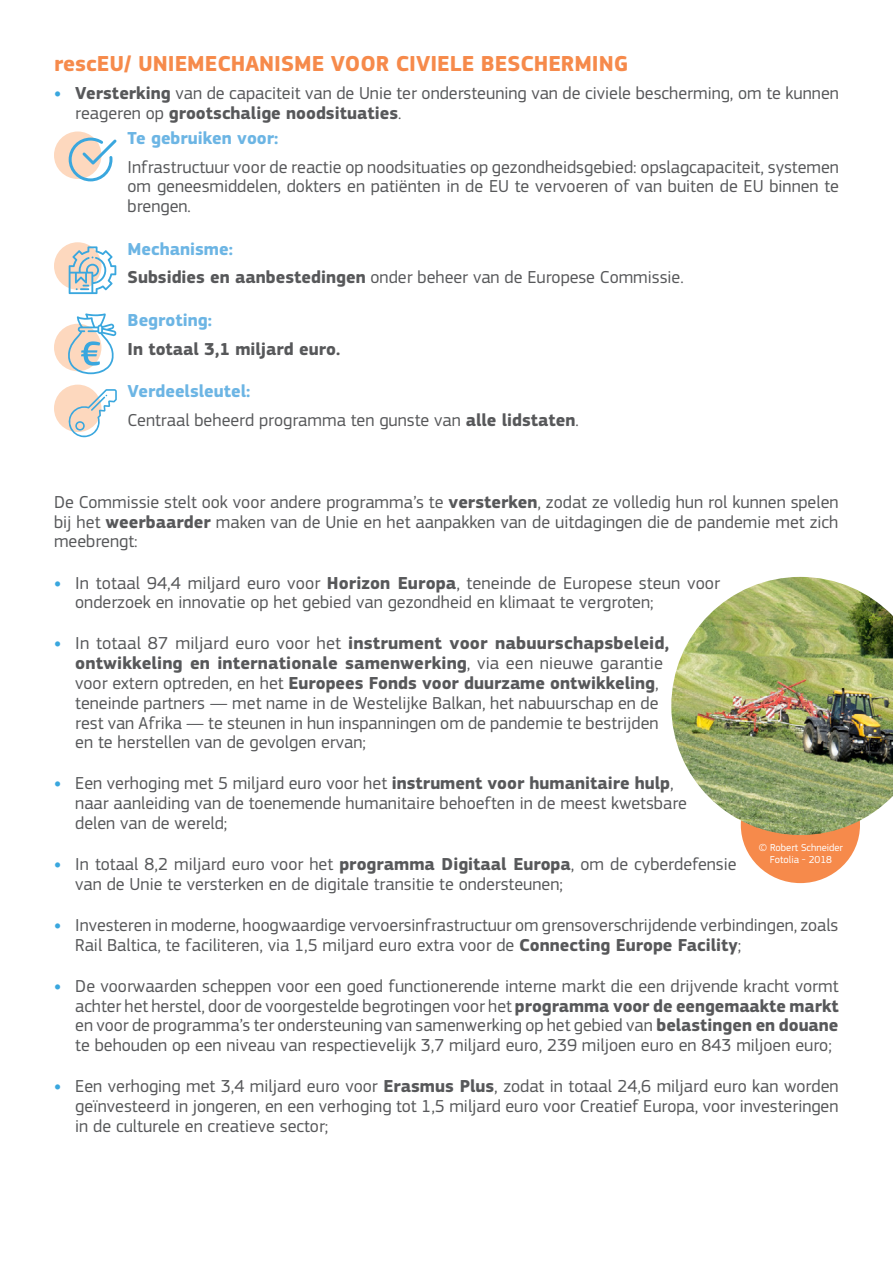
<style>
.page{position:relative;width:893px;height:1263px;background:#fff}
.page>*{position:absolute;margin:0;border:0;box-sizing:border-box;transform-origin:0 0}
.title_2{font:700 22.5px "EC Square Sans Pro";color:#f68a4b}
.body_break{font:18px/19.8px "EC Square Sans Pro";color:#57585a}
.body{font:18px/19.8px "EC Square Sans Pro";color:#57585a;text-align:justify}
.title_3{font:700 18px "EC Square Sans Pro";color:#6cb5e4}
.body-2{font:700 18px "EC Square Sans Pro";color:#57585a}
.copyright2{font:10.5px/12.6px "EC Square Sans Pro";color:#fff;text-align:center}
.s1{font-weight:700;color:#3aa7de}
.s2{font-weight:700}
</style>
<div class="page">
<div style="left:741px;top:767px;width:119px;height:116px;background:#f68a4b;border-radius:50%"></div>
<img style="left:671px;top:577px;width:222px;height:258px">
<div style="left:54px;top:385px;width:47px;height:47px;background:#fdd8be;border-radius:50%"></div>
<svg style="left:68px;top:389px;width:49px;height:48px"></svg>
<div style="left:54px;top:324px;width:47px;height:47px;background:#fdd8be;border-radius:50%"></div>
<svg style="left:68px;top:313px;width:48px;height:61px"></svg>
<div style="left:54px;top:242px;width:47px;height:48px;background:#fdd8be;border-radius:50%"></div>
<svg style="left:69px;top:246px;width:47px;height:48px"></svg>
<div style="left:54px;top:131px;width:47px;height:48px;background:#fdd8be;border-radius:50%"></div>
<svg style="left:69px;top:138px;width:48px;height:43px"></svg>
<p class="title_2" style="left:54px;top:50px;width:576px">rescEU/ UNIEMECHANISME VOOR CIVIELE BESCHERMING</p>
<p class="body_break" style="left:75px;top:83px;width:765px;text-indent:-21px"><span class="s1">•</span> <span class="s2">Versterking</span> van de capaciteit van de Unie ter ondersteuning van de civiele bescherming, om te kunnen reageren op <span class="s2">grootschalige noodsituaties</span>.</p>
<p class="title_3" style="left:128px;top:128px;width:152px">Te gebruiken voor:</p>
<p class="body" style="left:128px;top:157px;width:713px">Infrastructuur voor de reactie op noodsituaties op gezondheidsgebied: opslagcapaciteit, systemen om geneesmiddelen, dokters en patiënten in de EU te vervoeren of van buiten de EU binnen te brengen.</p>
<p class="title_3" style="left:128px;top:238px;width:107px">Mechanisme:</p>
<p class="body" style="left:128px;top:268px;width:558px"><span class="s2">Subsidies en aanbestedingen</span> onder beheer van de Europese Commissie.</p>
<p class="title_3" style="left:128px;top:309px;width:86px">Begroting:</p>
<p class="body-2" style="left:128px;top:338px;width:214px">In totaal 3,1 miljard euro.</p>
<p class="title_3" style="left:128px;top:381px;width:124px">Verdeelsleutel:</p>
<p class="body" style="left:128px;top:410px;width:453px">Centraal beheerd programma ten gunste van <span class="s2">alle lidstaten</span>.</p>
<p class="body_break" style="left:54px;top:492px;width:786px;text-align:justify">De Commissie stelt ook voor andere programma’s te <span class="s2">versterken</span>, zodat ze volledig hun rol kunnen spelen bij het <span class="s2">weerbaarder</span> maken van de Unie en het aanpakken van de uitdagingen die de pandemie met zich meebrengt:</p>
<p class="body_break" style="left:75px;top:573px;width:646px;text-indent:-21px"><span class="s1">•</span> In totaal 94,4 miljard euro voor <span class="s2">Horizon Europa</span>, teneinde de Europese steun voor onderzoek en innovatie op het gebied van gezondheid en klimaat te vergroten;</p>
<p class="body_break" style="left:75px;top:634px;width:595px;text-indent:-21px"><span class="s1">•</span> In totaal 87 miljard euro voor het <span class="s2">instrument voor nabuurschapsbeleid, ontwikkeling en internationale samenwerking</span>, via een nieuwe garantie voor extern optreden, en het <span class="s2">Europees Fonds voor duurzame ontwikkeling</span>, teneinde partners — met name in de Westelijke Balkan, het nabuurschap en de rest van Afrika — te steunen in hun inspanningen om de pandemie te bestrijden en te herstellen van de gevolgen ervan;</p>
<p class="body_break" style="left:75px;top:774px;width:613px;text-indent:-21px"><span class="s1">•</span> Een verhoging met 5 miljard euro voor het <span class="s2">instrument voor humanitaire hulp</span>, naar aanleiding van de toenemende humanitaire behoeften in de meest kwetsbare delen van de wereld;</p>
<p class="body_break" style="left:75px;top:854px;width:663px;text-indent:-21px"><span class="s1">•</span> In totaal 8,2 miljard euro voor het <span class="s2">programma Digitaal Europa</span>, om de cyberdefensie van de Unie te versterken en de digitale transitie te ondersteunen;</p>
<p class="body_break" style="left:75px;top:915px;width:765px;text-indent:-21px"><span class="s1">•</span> Investeren in moderne, hoogwaardige vervoersinfrastructuur om grensoverschrijdende verbindingen, zoals<br>Rail Baltica, te faciliteren, via 1,5 miljard euro extra voor de <span class="s2">Connecting Europe Facility</span>;</p>
<p class="body_break" style="left:75px;top:976px;width:765px;text-align:justify;text-indent:-21px"><span class="s1">•</span> De voorwaarden scheppen voor een goed functionerende interne markt die een drijvende kracht vormt achter het herstel, door de voorgestelde begrotingen voor het <span class="s2">programma voor de eengemaakte markt </span>en voor de programma’s ter ondersteuning van samenwerking op het gebied van <span class="s2">belastingen en douane </span>te behouden op een niveau van respectievelijk 3,7 miljard euro, 239 miljoen euro en 843 miljoen euro;</p>
<p class="body_break" style="left:75px;top:1076px;width:765px;text-align:justify;text-indent:-21px"><span class="s1">•</span> Een verhoging met 3,4 miljard euro voor <span class="s2">Erasmus Plus</span>, zodat in totaal 24,6 miljard euro kan worden geïnvesteerd in jongeren, en een verhoging tot 1,5 miljard euro voor Creatief Europa, voor investeringen in de culturele en creatieve sector;</p>
<p class="copyright2" style="left:759px;top:841px;width:86px">© Robert Schneider<br>Fotolia - 2018</p>
</div>
